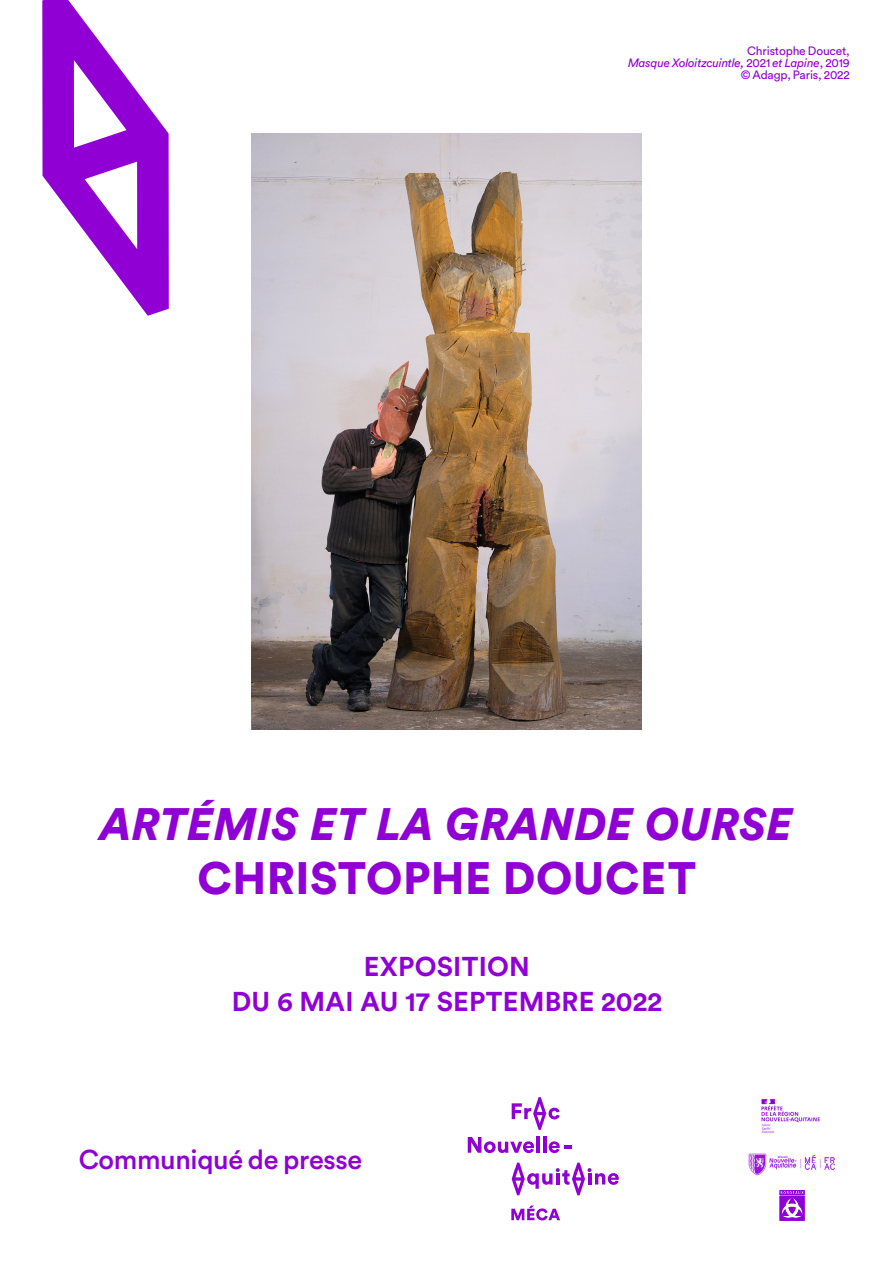
<style>
.page{position:relative;width:893px;height:1263px;background:#fff}
.page>*{position:absolute;margin:0;border:0;box-sizing:border-box;transform-origin:0 0}
.Gros-titre{font:italic 900 45px "Circular Std";letter-spacing:.01em;color:#9000d5}
.Gros-titre-2{font:900 45px "Circular Std";letter-spacing:.01em;color:#9000d5}
.Gros-titre-3{font:700 27px "Circular Std";letter-spacing:.01em;color:#9000d5}
.t1{font:500 27px "Circular Std";letter-spacing:-.01em;color:#9000d5}
.t2{font:italic 12px "Circular Std";letter-spacing:-.015em;color:#9000d5}
.t3{font:12px "Circular Std";letter-spacing:-.015em;color:#9000d5}
.s1{font-style:normal}
</style>
<div class="page">
<img style="left:251px;top:134px;width:391px;height:595px">
<svg style="left:511px;top:1205px;width:49px;height:15px"></svg>
<svg style="left:512px;top:1097px;width:48px;height:33px"></svg>
<svg style="left:468px;top:1137px;width:66px;height:16px"></svg>
<hr style="left:536px;top:1136px;width:4px;height:17px;background:#9000d5">
<hr style="left:543px;top:1136px;width:3px;height:17px;background:#9000d5">
<svg style="left:549px;top:1141px;width:23px;height:12px"></svg>
<svg style="left:512px;top:1162px;width:107px;height:33px"></svg>
<svg style="left:42px;top:0;width:127px;height:316px"></svg>
<svg style="left:779px;top:1190px;width:26px;height:31px"></svg>
<img style="left:761px;top:1099px;width:59px;height:35px">
<img style="left:748px;top:1153px;width:87px;height:23px">
<p class="t3" style="left:747px;top:44px;width:104px">Christophe Doucet,</p>
<p class="t2" style="left:628px;top:56px;width:223px">Masque Xoloitzcuintle, <span class="s1">2021</span> et Lapine<span class="s1">, 2019</span></p>
<p class="t3" style="left:741px;top:68px;width:111px">© Adagp, Paris, 2022</p>
<p class="Gros-titre" style="left:101px;top:794px;width:694px">ARTÉMIS ET LA GRANDE OURSE</p>
<p class="Gros-titre-2" style="left:197px;top:848px;width:500px">CHRISTOPHE DOUCET</p>
<p class="Gros-titre-3" style="left:364px;top:949px;width:168px">EXPOSITION</p>
<p class="Gros-titre-3" style="left:232px;top:984px;width:432px">DU 6 MAI AU 17 SEPTEMBRE 2022</p>
<p class="t1" style="left:79px;top:1142px;width:285px">Communiqué de presse</p>
</div>
